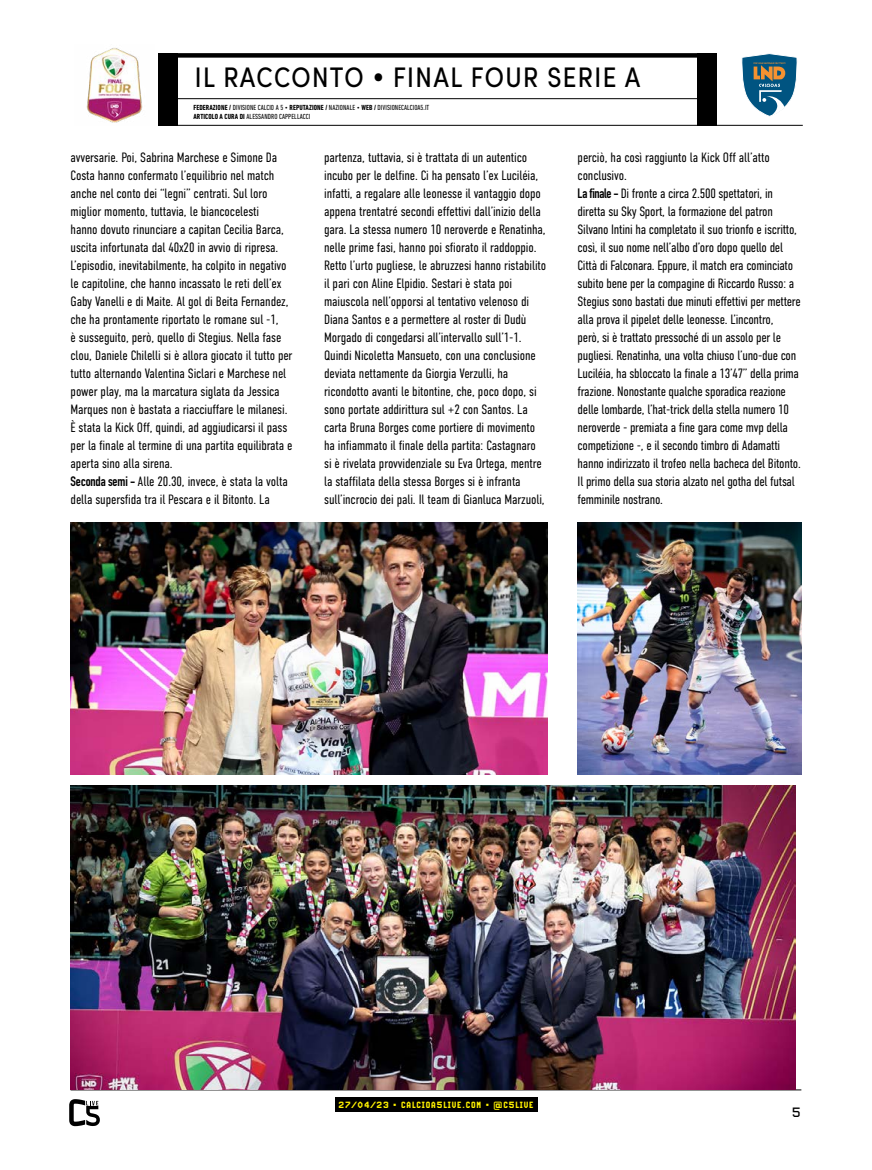
<style>
.page{position:relative;width:872px;height:1170px;background:#fff}
.page>*{position:absolute;margin:0;border:0;box-sizing:border-box;transform-origin:0 0}
.t1{font:condensed 28.35px "Sofia Pro";letter-spacing:.05em;color:#000}
.corpo_punto_2020{font:300 13.5px/18px "DIN Condensed";letter-spacing:-.01em;color:#000}
.t2{font:13.5px "Video";color:#000}
.t3{font:700 9px "Video Cond";letter-spacing:.1em;color:#fff200}
.t4{font:condensed 7.5px/9px "DIN Next LT Pro";letter-spacing:.01em;color:#000}
.s1{font-weight:700}
</style>
<div class="page">
<hr style="left:71px;top:1089px;width:730px;height:1px;background:#000">
<div style="left:335px;top:1096px;width:202px;height:15px;background:#000"></div>
<svg style="left:69px;top:1099px;width:31px;height:26px"></svg>
<div style="left:163px;top:53px;width:553px;height:5px;background:#000"></div>
<hr style="left:165px;top:98px;width:540px;height:1px;background:#000">
<hr style="left:165px;top:125px;width:637px;height:1px;background:#000">
<svg style="left:741px;top:53px;width:56px;height:64px"></svg>
<img style="left:86px;top:48px;width:57px;height:75px">
<div style="left:158px;top:53px;width:19px;height:72px;background:#000"></div>
<div style="left:697px;top:53px;width:19px;height:72px;background:#000"></div>
<img style="left:71px;top:522px;width:477px;height:252px">
<img style="left:71px;top:785px;width:724px;height:304px">
<img style="left:577px;top:522px;width:224px;height:252px">
<h1 class="t1" style="left:195px;top:59px;width:447px">IL RACCONTO • FINAL FOUR SERIE A</h1>
<p class="t4" style="left:193px;top:103px;width:237px"><span class="s1">FEDERAZIONE /</span> DIVISIONE CALCIO A 5 • <span class="s1">REPUTAZIONE /</span> NAZIONALE • <span class="s1">WEB /</span> DIVISIONECALCIOA5.IT<br><span class="s1">ARTICOLO A CURA DI</span> ALESSANDRO CAPPELLACCI</p>
<p class="corpo_punto_2020" style="left:71px;top:148px;width:223px">avversarie. Poi, Sabrina Marchese e Simone Da Costa hanno confermato l’equilibrio nel match anche nel conto dei “legni” centrati. Sul loro miglior momento, tuttavia, le biancocelesti<br>hanno dovuto rinunciare a capitan Cecilia Barca, uscita infortunata dal 40x20 in avvio di ripresa.<br>L’episodio, inevitabilmente, ha colpito in negativo le capitoline, che hanno incassato le reti dell’ex Gaby Vanelli e di Maite. Al gol di Beita Fernandez, che ha prontamente riportato le romane sul -1,<br>è susseguito, però, quello di Stegius. Nella fase clou, Daniele Chilelli si è allora giocato il tutto per tutto alternando Valentina Siclari e Marchese nel power play, ma la marcatura siglata da Jessica Marques non è bastata a riacciuffare le milanesi.<br>È stata la Kick Off, quindi, ad aggiudicarsi il pass per la finale al termine di una partita equilibrata e aperta sino alla sirena.</p>
<p class="corpo_punto_2020" style="left:71px;top:472px;width:219px"><span class="s1">Seconda semi -</span> Alle 20.30, invece, è stata la volta della supersfida tra il Pescara e il Bitonto. La</p>
<p class="corpo_punto_2020" style="left:324px;top:148px;width:224px">partenza, tuttavia, si è trattata di un autentico incubo per le delfine. Ci ha pensato l’ex Luciléia, infatti, a regalare alle leonesse il vantaggio dopo appena trentatré secondi effettivi dall’inizio della gara. La stessa numero 10 neroverde e Renatinha, nelle prime fasi, hanno poi sfiorato il raddoppio.<br>Retto l’urto pugliese, le abruzzesi hanno ristabilito il pari con Aline Elpidio. Sestari è stata poi maiuscola nell’opporsi al tentativo velenoso di Diana Santos e a permettere al roster di Dudù Morgado di congedarsi all’intervallo sull’1-1.<br>Quindi Nicoletta Mansueto, con una conclusione deviata nettamente da Giorgia Verzulli, ha ricondotto avanti le bitontine, che, poco dopo, si sono portate addirittura sul +2 con Santos. La carta Bruna Borges come portiere di movimento ha infiammato il finale della partita: Castagnaro si è rivelata provvidenziale su Eva Ortega, mentre la staffilata della stessa Borges si è infranta sull’incrocio dei pali. Il team di Gianluca Marzuoli,</p>
<p class="corpo_punto_2020" style="left:577px;top:148px;width:194px">perciò, ha così raggiunto la Kick Off all’atto conclusivo.</p>
<p class="corpo_punto_2020" style="left:577px;top:184px;width:225px"><span class="s1">La finale -</span> Di fronte a circa 2.500 spettatori, in diretta su Sky Sport, la formazione del patron Silvano Intini ha completato il suo trionfo e iscritto, così, il suo nome nell’albo d’oro dopo quello del Città di Falconara. Eppure, il match era cominciato subito bene per la compagine di Riccardo Russo: a Stegius sono bastati due minuti effettivi per mettere alla prova il pipelet delle leonesse. L’incontro,<br>però, si è trattato pressoché di un assolo per le pugliesi. Renatinha, una volta chiuso l’uno-due con Luciléia, ha sbloccato la finale a 13’47” della prima frazione. Nonostante qualche sporadica reazione delle lombarde, l’hat-trick della stella numero 10 neroverde - premiata a fine gara come mvp della competizione -, e il secondo timbro di Adamatti hanno indirizzato il trofeo nella bacheca del Bitonto.<br>Il primo della sua storia alzato nel gotha del futsal femminile nostrano.</p>
<p class="t3" style="left:338px;top:1098px;width:196px">27/04/23 • CALCIOA5LIVE.COM • @C5LIVE</p>
<p class="t2" style="left:792px;top:1103px;width:10px">5</p>
</div>
